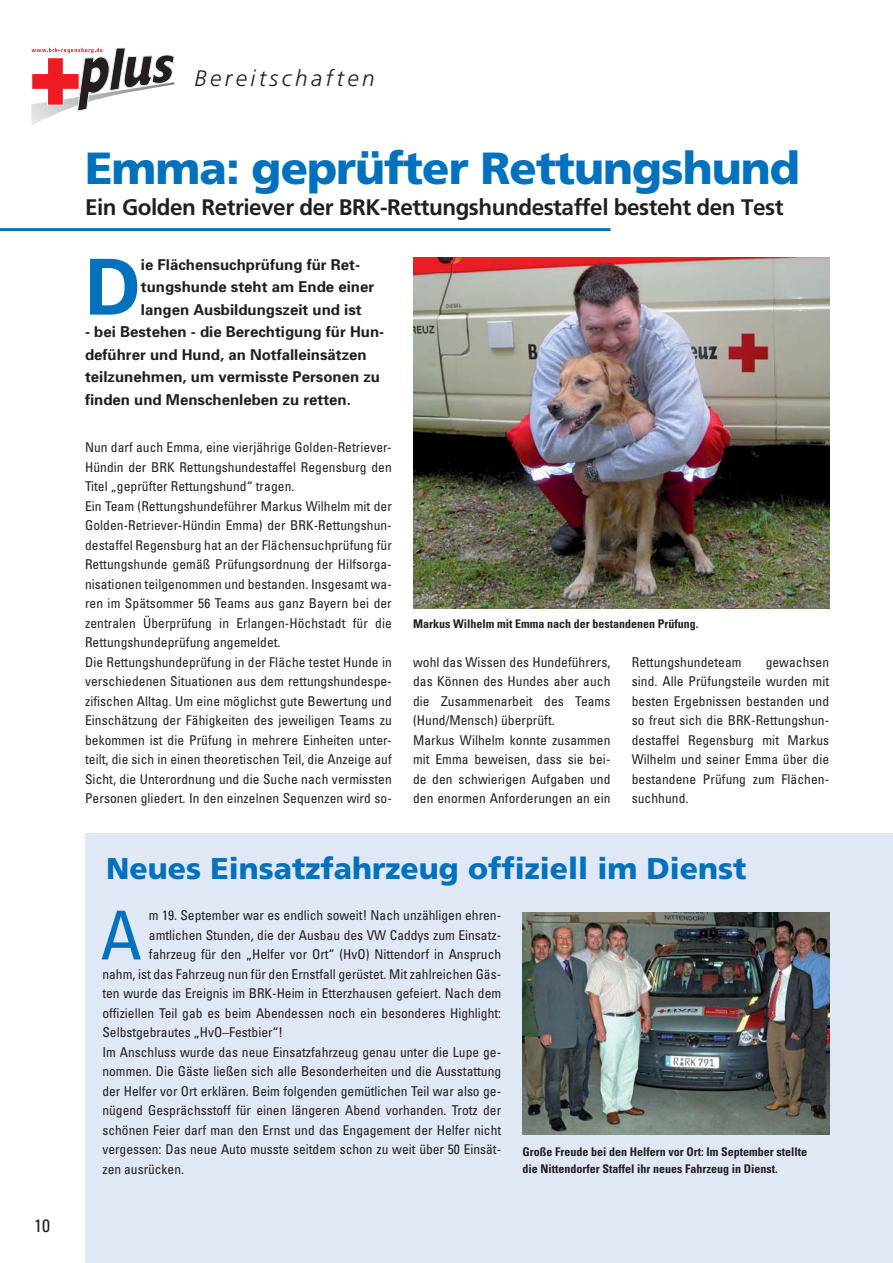
<style>
.page{position:relative;width:893px;height:1263px;background:#fff}
.page>*{position:absolute;margin:0;border:0;box-sizing:border-box;transform-origin:0 0}
.t1{font:700 77.4px "Univers";color:#0071bc}
.t2{font:condensed 67.5px "Univers";color:#0071bc}
.t3{font:900 45px "Frutiger";letter-spacing:-.02em;color:#0071bc}
.t4{font:900 30px "Frutiger";color:#0071bc}
.t5{font:700 22.5px "Frutiger";letter-spacing:-.02em;color:#231f20}
.t6{font:italic 300 22.5px "Frutiger";letter-spacing:.15em;color:#231f20}
.t7{font:condensed 18px "Univers";color:#231f20}
.t8{font:700 15px/22.5px "Univers";color:#231f20}
.t9{font:condensed 13.5px/19.5px "Univers";letter-spacing:.005em;color:#231f20}
.t10{font:700 condensed 12px/16.5px "Univers";color:#231f20}
</style>
<div class="page">
<hr style="left:0;top:228px;width:610px;height:3px;background:#0071bc">
<img style="left:413px;top:257px;width:416px;height:351px">
<div style="left:85px;top:833px;width:808px;height:430px;background:#e0e7f5"></div>
<img style="left:522px;top:912px;width:307px;height:223px">
<svg style="left:31px;top:47px;width:144px;height:78px"></svg>
<h3 class="t7" style="left:34px;top:1219px;width:17px">10</h3>
<h3 class="t6" style="left:194px;top:69px;width:182px">Bereitschaften</h3>
<h3 class="t3" style="left:85px;top:150px;width:716px">Emma: geprüfter Rettungshund</h3>
<h3 class="t5" style="left:85px;top:198px;width:700px">Ein Golden Retriever der BRK-Rettungshundestaffel besteht den Test</h3>
<h1 class="t1" style="left:85px;top:259px;width:57px">D</h1>
<p class="t8" style="left:141px;top:254px;width:235px">ie Flächensuchprüfung für Ret&shy;tungshunde steht am Ende einer langen Ausbildungszeit und ist</p>
<p class="t8" style="left:85px;top:322px;width:301px">- bei Bestehen - die Berechtigung für Hun&shy;deführer und Hund, an Notfalleinsätzen teilzunehmen, um vermisste Personen zu finden und Menschenleben zu retten.</p>
<p class="t9" style="left:85px;top:439px;width:308px">Nun darf auch Emma, eine vierjährige Golden-Retriever-Hündin der BRK Rettungshundestaffel Regensburg den Titel „geprüfter Rettungshund“ tragen.<br>Ein Team (Rettungshundeführer Markus Wilhelm mit der Golden-Retriever-Hündin Emma) der BRK-Rettungshun&shy;destaffel Regensburg hat an der Flächensuchprüfung für Rettungshunde gemäß Prüfungsordnung der Hilfsorga&shy;nisationen teilgenommen und bestanden. Insgesamt wa&shy;ren im Spätsommer 56 Teams aus ganz Bayern bei der zentralen Überprüfung in Erlangen-Höchstadt für die Rettungshundeprüfung angemeldet.<br>Die Rettungshundeprüfung in der Fläche testet Hunde in verschiedenen Situationen aus dem rettungshundespe&shy;zifischen Alltag. Um eine möglichst gute Bewertung und Einschätzung der Fähigkeiten des jeweiligen Teams zu bekommen ist die Prüfung in mehrere Einheiten unter&shy;teilt, die sich in einen theoretischen Teil, die Anzeige auf Sicht, die Unterordnung und die Suche nach vermissten Personen gliedert. In den einzelnen Sequenzen wird so-</p>
<p class="t10" style="left:413px;top:617px;width:287px">Markus Wilhelm mit Emma nach der bestandenen Prüfung.</p>
<p class="t9" style="left:413px;top:653px;width:199px">wohl das Wissen des Hundeführers, das Können des Hundes aber auch die Zusammenarbeit des Teams (Hund/Mensch) überprüft.<br>Markus Wilhelm konnte zusammen mit Emma beweisen, dass sie bei&shy;de den schwierigen Aufgaben und den enormen Anforderungen an ein</p>
<p class="t9" style="left:632px;top:653px;width:111px">Rettungshundeteam</p>
<p class="t9" style="left:632px;top:653px;width:199px;text-align:justify;text-indent:134px">gewachsen sind. Alle Prüfungsteile wurden mit besten Ergebnissen bestanden und so freut sich die BRK-Rettungshun&shy;destaffel Regensburg mit Markus Wilhelm und seiner Emma über die bestandene Prüfung zum Flächen&shy;suchhund.</p>
<h3 class="t4" style="left:106px;top:856px;width:642px">Neues Einsatzfahrzeug offiziell im Dienst</h3>
<p class="t9" style="left:149px;top:907px;width:354px">m 19. September war es endlich soweit! Nach unzähligen ehren-</p>
<p class="t9" style="left:149px;top:926px;width:354px">amtlichen Stunden, die der Ausbau des VW Caddys zum Einsatz-</p>
<p class="t9" style="left:149px;top:946px;width:354px">fahrzeug für den „Helfer vor Ort“ (HvO) Nittendorf in Anspruch</p>
<p class="t9" style="left:102px;top:965px;width:400px">nahm, ist das Fahrzeug nun für den Ernstfall gerüstet. Mit zahlreichen Gäs-</p>
<p class="t9" style="left:102px;top:985px;width:400px">ten wurde das Ereignis im BRK-Heim in Etterzhausen gefeiert. Nach dem</p>
<p class="t9" style="left:102px;top:1004px;width:400px">offiziellen Teil gab es beim Abendessen noch ein besonderes Highlight:</p>
<p class="t9" style="left:102px;top:1024px;width:182px">Selbstgebrautes „HvO–Festbier“!</p>
<p class="t9" style="left:102px;top:1043px;width:400px">Im Anschluss wurde das neue Einsatzfahrzeug genau unter die Lupe ge-</p>
<p class="t9" style="left:102px;top:1063px;width:400px">nommen. Die Gäste ließen sich alle Besonderheiten und die Ausstattung</p>
<p class="t9" style="left:102px;top:1082px;width:400px">der Helfer vor Ort erklären. Beim folgenden gemütlichen Teil war also ge-</p>
<p class="t9" style="left:102px;top:1102px;width:400px">nügend Gesprächsstoff für einen längeren Abend vorhanden. Trotz der</p>
<p class="t9" style="left:102px;top:1121px;width:400px">schönen Feier darf man den Ernst und das Engagement der Helfer nicht</p>
<p class="t9" style="left:102px;top:1141px;width:400px">vergessen: Das neue Auto musste seitdem schon zu weit über 50 Einsät-</p>
<p class="t9" style="left:102px;top:1160px;width:83px">zen ausrücken.</p>
<h2 class="t2" style="left:101px;top:911px;width:43px">A</h2>
<p class="t10" style="left:522px;top:1145px;width:286px">Große Freude bei den Helfern vor Ort: Im September stellte die Nittendorfer Staffel ihr neues Fahrzeug in Dienst.</p>
</div>
